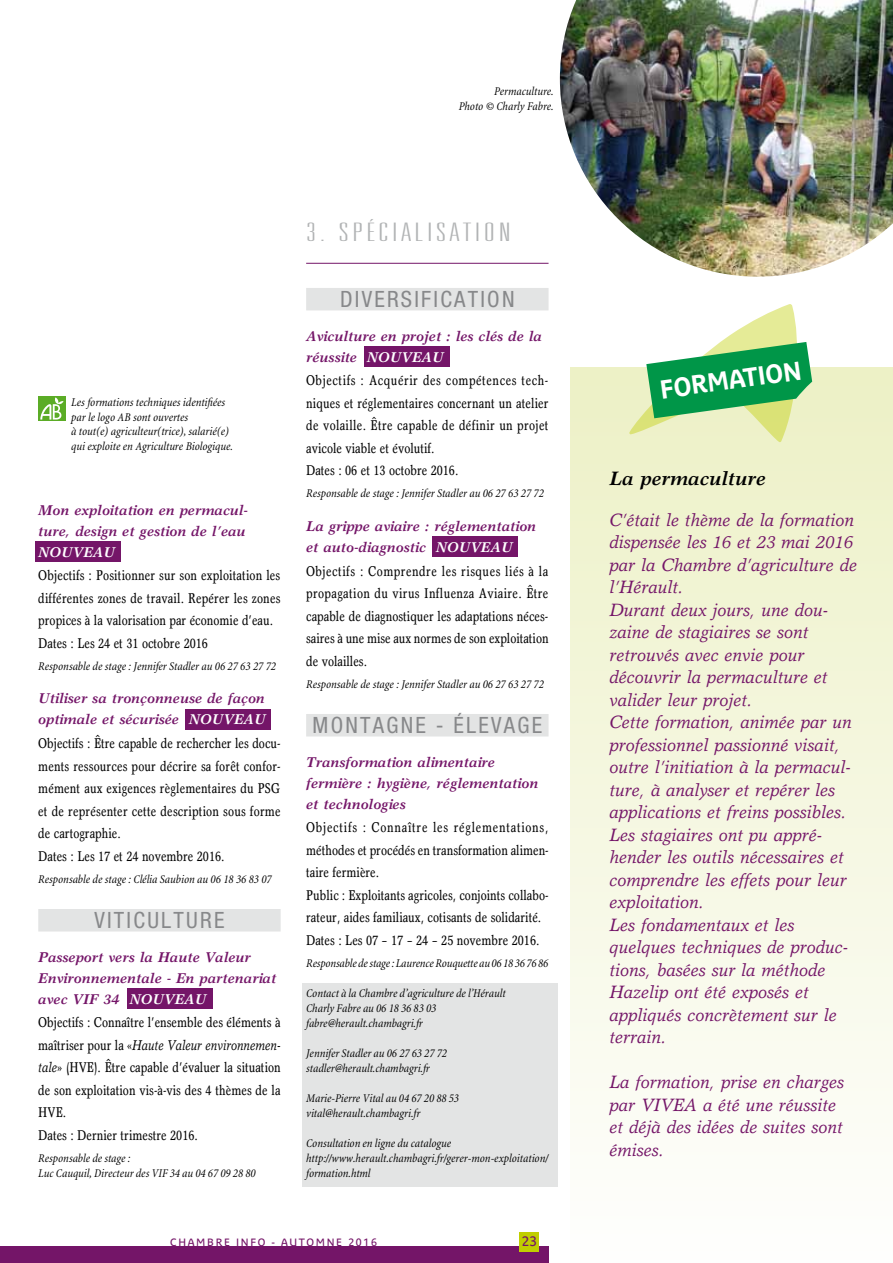
<style>
.page{position:relative;width:893px;height:1263px;background:#fff}
.page>*{position:absolute;margin:0;border:0;box-sizing:border-box;transform-origin:0 0}
.t1{font:700 25.95px "Parisine Plus Ptf";color:#fff;scale:.92 1}
.t2{font:100 ultra-condensed 25.5px "Univers";letter-spacing:.1em;color:#b1b3b4;scale:1.71 1}
.t3{font:condensed 22.5px "Helvetica Neue";letter-spacing:.1em;color:#87888a}
.t4{font:italic 700 19.5px "Garth Graphic";color:#000}
.t5{font:italic 18px/22.5px "Garth Graphic";color:#741568}
.t6{font:condensed 14.25px/22.5px "Garth Graphic";color:#000}
.t7{font:italic 700 14.25px/21px "Garth Graphic";color:#741568}
.t8{font:italic 700 14.25px "Garth Graphic";color:#fff}
.t9{font:13.5px "Parisine Plus Ptf";color:#741568}
.t10{font:italic condensed 12px/15px "Minion";color:#000}
.t11{font:10.5px "Parisine Plus Ptf";letter-spacing:.16em;color:#741568}
.s1{color:#fff}
.s2{font-style:italic;font-stretch:normal}
</style>
<div class="page">
<div style="left:0;top:1246px;width:549px;height:17px;background:#741568"></div>
<div style="left:519px;top:1232px;width:20px;height:19px;background:#c0ce00"></div>
<div style="left:302px;top:983px;width:256px;height:203px;background:#e3e4e4"></div>
<div style="left:35px;top:541px;width:86px;height:20px;background:#741568"></div>
<div style="left:185px;top:709px;width:85px;height:21px;background:#741568"></div>
<div style="left:364px;top:347px;width:85px;height:20px;background:#741568"></div>
<div style="left:432px;top:537px;width:85px;height:20px;background:#741568"></div>
<div style="left:127px;top:988px;width:86px;height:20px;background:#741568"></div>
<div style="left:38px;top:909px;width:243px;height:22px;background:#e3e4e4"></div>
<div style="left:306px;top:288px;width:243px;height:22px;background:#e3e4e4"></div>
<div style="left:306px;top:714px;width:243px;height:22px;background:#e3e4e4"></div>
<hr style="left:306px;top:263px;width:243px;height:1px;background:#741568">
<div style="left:38px;top:396px;width:28px;height:25px;background:#5bac26"></div>
<svg style="left:40px;top:397px;width:23px;height:23px"></svg>
<div style="left:570px;top:368px;width:323px;height:895px;background:linear-gradient(to bottom,#ecf1c6,#fefefd)"></div>
<svg style="left:629px;top:304px;width:183px;height:138px"></svg>
<img style="left:560px;top:0;width:333px;height:277px">
<p class="t10" style="left:459px;top:85px;width:97px;line-height:14.4px;text-align:right">Permaculture.<br>Photo © Charly Fabre.</p>
<p class="t10" style="left:71px;top:396px;width:163px;line-height:14.4px">Les formations techniques identifiées par le logo AB sont ouvertes<br>à tout(e) agriculteur(trice), salarié(e) qui exploite en Agriculture Biologique.</p>
<p class="t7" style="left:38px;top:499px;width:211px">Mon exploitation en permacul&shy;ture, design et gestion de l’eau</p>
<p class="t8" style="left:38px;top:543px;width:24px">Nouveau</p>
<p class="t6" style="left:38px;top:564px;width:244px">Objectifs : Positionner sur son exploitation les différentes zones de travail. Repérer les zones propices à la valorisation par économie d’eau.<br>Dates : Les 24 et 31 octobre 2016</p>
<p class="t10" style="left:38px;top:658px;width:239px">Responsable de stage : Jennifer Stadler au 06 27 63 27 72</p>
<p class="t7" style="left:38px;top:688px;width:228px">Utiliser sa tronçonneuse de façon optimale et sécurisée <span class="s1">Nouveau</span></p>
<p class="t6" style="left:38px;top:732px;width:244px">Objectifs : Être capable de rechercher les docu&shy;ments ressources pour décrire sa forêt confor&shy;mément aux exigences règlementaires du PSG et de représenter cette description sous forme de cartographie.<br>Dates : Les 17 et 24 novembre 2016.</p>
<p class="t10" style="left:38px;top:871px;width:235px">Responsable de stage : Clélia Saubion au 06 18 36 83 07</p>
<h3 class="t3" style="left:94px;top:907px;width:23px">VITIC</h3>
<h3 class="t3" style="left:147px;top:907px;width:79px">ULTURE</h3>
<p class="t7" style="left:38px;top:946px;width:240px">Passeport vers la Haute Valeur<br>Environnementale - En partenariat avec VIF 34 <span class="s1">Nouveau</span></p>
<p class="t6" style="left:38px;top:1011px;width:244px">Objectifs : Connaître l’ensemble des éléments à maîtriser pour la <span class="s2">«Haute Valeur environnemen&shy;tale»</span> (HVE). Être capable d’évaluer la situation de son exploitation vis-à-vis des 4 thèmes de la HVE.<br>Dates : Dernier trimestre 2016.</p>
<p class="t10" style="left:38px;top:1151px;width:219px">Responsable de stage :<br>Luc Cauquil, Directeur des VIF 34 au 04 67 09 28 80</p>
<h2 class="t2" style="left:306px;top:219px;width:121px">3. SPÉCIALISATION</h2>
<h3 class="t3" style="left:340px;top:286px;width:176px">DIVERSIFICATION</h3>
<p class="t7" style="left:306px;top:325px;width:237px">Aviculture en projet : les clés de la réussite <span class="s1">Nouveau</span></p>
<p class="t6" style="left:306px;top:369px;width:244px">Objectifs : Acquérir des compétences tech&shy;niques et réglementaires concernant un atelier de volaille. Être capable de définir un projet avicole viable et évolutif.<br>Dates : 06 et 13 octobre 2016.</p>
<p class="t10" style="left:306px;top:486px;width:239px">Responsable de stage : Jennifer Stadler au 06 27 63 27 72</p>
<p class="t7" style="left:306px;top:515px;width:232px">La grippe aviaire : réglementation et auto-diagnostic <span class="s1">Nouveau</span></p>
<p class="t6" style="left:306px;top:559px;width:244px;text-align:justify">Objectifs : Comprendre les risques liés à la propagation du virus Influenza Aviaire. Être capable de diagnostiquer les adaptations néces&shy;saires à une mise aux normes de son exploitation de volailles.</p>
<p class="t10" style="left:306px;top:676px;width:239px">Responsable de stage : Jennifer Stadler au 06 27 63 27 72</p>
<h3 class="t3" style="left:313px;top:712px;width:229px">MO NTAGNE - ÉLEVAGE</h3>
<p class="t7" style="left:306px;top:751px;width:234px">Transformation alimentaire fermière : hygiène, réglementation et technologies</p>
<p class="t6" style="left:306px;top:816px;width:244px">Objectifs : Connaître les réglementations, méthodes et procédés en transformation alimen&shy;taire fermière.<br>Public : Exploitants agricoles, conjoints collabo&shy;rateur, aides familiaux, cotisants de solidarité.<br>Dates : Les 07 – 17 – 24 – 25 novembre 2016.</p>
<p class="t10" style="left:306px;top:956px;width:244px">Responsable de stage : Laurence Rouquette au 06 18 36 76 86</p>
<p class="t10" style="left:306px;top:986px;width:201px">Contact à la Chambre d’agriculture de l’Hérault<br>Charly Fabre au 06 18 36 83 03 fabre@herault.chambagri.fr</p>
<p class="t10" style="left:306px;top:1046px;width:142px">Jennifer Stadler au 06 27 63 27 72 stadler@herault.chambagri.fr</p>
<p class="t10" style="left:306px;top:1091px;width:154px">Marie-Pierre Vital au 04 67 20 88 53 vital@herault.chambagri.fr</p>
<p class="t10" style="left:306px;top:1136px;width:244px">Consultation en ligne du catalogue http://www.herault.chambagri.fr/gerer-mon-exploitation/ formation.html</p>
<p class="t11" style="left:170px;top:1234px;width:208px">CHAMBRE INFO - AUTOMNE 2016</p>
<p class="t9" style="left:522px;top:1231px;width:17px">23</p>
<h1 class="t1" style="left:657px;top:370px;width:156px;rotate:-8deg">FORMATION</h1>
<h3 class="t4" style="left:610px;top:467px;width:158px">La permaculture</h3>
<p class="t5" style="left:610px;top:508px;width:249px">C’était le thème de la formation dispensée les 16 et 23 mai 2016 par la Chambre d’agriculture de l’Hérault.<br>Durant deux jours, une dou&shy;zaine de stagiaires se sont retrouvés avec envie pour découvrir la permaculture et valider leur projet.<br>Cette formation, animée par un professionnel passionné visait, outre l’initiation à la permacul&shy;ture, à analyser et repérer les applications et freins possibles.<br>Les stagiaires ont pu appré&shy;hender les outils nécessaires et comprendre les effets pour leur exploitation.<br>Les fondamentaux et les quelques techniques de produc&shy;tions, basées sur la méthode<br>Hazelip ont été exposés et appliqués concrètement sur le terrain.</p>
<p class="t5" style="left:610px;top:1071px;width:236px">La formation, prise en charges par VIVEA a été une réussite et déjà des idées de suites sont émises.</p>
</div>
